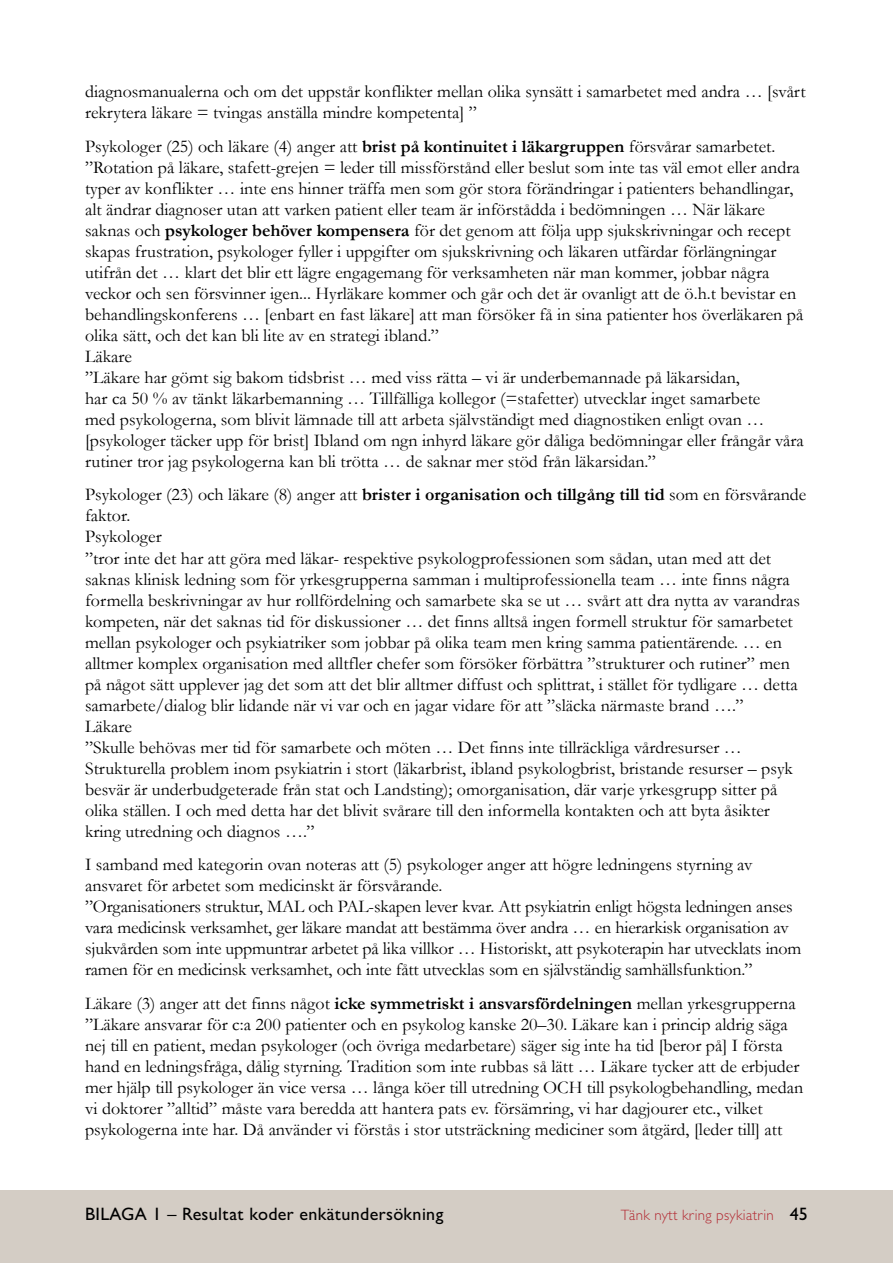
<style>
.page{position:relative;width:893px;height:1263px;background:#fff}
.page>*{position:absolute;margin:0;border:0;box-sizing:border-box;transform-origin:0 0}
.t1{font:18px/21px "Garamond";color:#000}
.t2{font:500 18px "Gill Sans MT Pro";letter-spacing:.02em;color:#000}
.t3{font:300 15px "Gill Sans MT Pro";letter-spacing:.02em;color:#b32a33}
.s1{font-weight:700}
.s2{font-weight:500;font-size:18px;color:#000}
</style>
<div class="page">
<div style="left:0;top:1191px;width:893px;height:72px;background:#d4cdc5"></div>
<p class="t1" style="left:85px;top:80px;width:722px">diagnosmanualerna och om det uppstår konflikter mellan olika synsätt i samarbetet med andra … [svårt rekrytera läkare = tvingas anställa mindre kompetenta] ”</p>
<p class="t1" style="left:85px;top:135px;width:720px">Psykologer (25) och läkare (4) anger att <span class="s1">brist på kontinuitet i läkargruppen</span> försvårar samarbetet. ”Rotation på läkare, stafett-grejen = leder till missförstånd eller beslut som inte tas väl emot eller andra typer av konflikter … inte ens hinner träffa men som gör stora förändringar i patienters behandlingar, alt ändrar diagnoser utan att varken patient eller team är införstådda i bedömningen … När läkare saknas och <span class="s1">psykologer behöver kompensera</span> för det genom att följa upp sjukskrivningar och recept skapas frustration, psykologer fyller i uppgifter om sjukskrivning och läkaren utfärdar förlängningar utifrån det … klart det blir ett lägre engagemang för verksamheten när man kommer, jobbar några veckor och sen försvinner igen... Hyrläkare kommer och går och det är ovanligt att de ö.h.t bevistar en behandlingskonferens … [enbart en fast läkare] att man försöker få in sina patienter hos överläkaren på olika sätt, och det kan bli lite av en strategi ibland.”<br>Läkare<br>”Läkare har gömt sig bakom tidsbrist … med viss rätta – vi är underbemannade på läkarsidan,<br>har ca 50 % av tänkt läkarbemanning … Tillfälliga kollegor (=stafetter) utvecklar inget samarbete<br>med psykologerna, som blivit lämnade till att arbeta självständigt med diagnostiken enligt ovan … [psykologer täcker upp för brist] Ibland om ngn inhyrd läkare gör dåliga bedömningar eller frångår våra rutiner tror jag psykologerna kan bli trötta … de saknar mer stöd från läkarsidan.”</p>
<p class="t1" style="left:85px;top:484px;width:723px">Psykologer (23) och läkare (8) anger att <span class="s1">brister i organisation och tillgång till tid</span> som en försvårande faktor.<br>Psykologer<br>”tror inte det har att göra med läkar- respektive psykologprofessionen som sådan, utan med att det saknas klinisk ledning som för yrkesgrupperna samman i multiprofessionella team … inte finns några formella beskrivningar av hur rollfördelning och samarbete ska se ut … svårt att dra nytta av varandras kompeten, när det saknas tid för diskussioner … det finns alltså ingen formell struktur för samarbetet mellan psykologer och psykiatriker som jobbar på olika team men kring samma patientärende. … en alltmer komplex organisation med alltfler chefer som försöker förbättra ”strukturer och rutiner” men på något sätt upplever jag det som att det blir alltmer diffust och splittrat, i stället för tydligare … detta samarbete/dialog blir lidande när vi var och en jagar vidare för att ”släcka närmaste brand ….”<br>Läkare<br>”Skulle behövas mer tid för samarbete och möten … Det finns inte tillräckliga vårdresurser … Strukturella problem inom psykiatrin i stort (läkarbrist, ibland psykologbrist, bristande resurser – psyk besvär är underbudgeterade från stat och Landsting); omorganisation, där varje yrkesgrupp sitter på olika ställen. I och med detta har det blivit svårare till den informella kontakten och att byta åsikter kring utredning och diagnos ….”</p>
<p class="t1" style="left:85px;top:854px;width:718px">I samband med kategorin ovan noteras att (5) psykologer anger att högre ledningens styrning av ansvaret för arbetet som medicinskt är försvårande.<br>”Organisationers struktur, MAL och PAL-skapen lever kvar. Att psykiatrin enligt högsta ledningen anses vara medicinsk verksamhet, ger läkare mandat att bestämma över andra … en hierarkisk organisation av sjukvården som inte uppmuntrar arbetet på lika villkor … Historiskt, att psykoterapin har utvecklats inom ramen för en medicinsk verksamhet, och inte fått utvecklas som en självständig samhällsfunktion.”</p>
<p class="t1" style="left:85px;top:992px;width:720px">Läkare (3) anger att det finns något <span class="s1">icke symmetriskt i ansvarsfördelningen</span> mellan yrkesgrupperna ”Läkare ansvarar för c:a 200 patienter och en psykolog kanske 20–30. Läkare kan i princip aldrig säga nej till en patient, medan psykologer (och övriga medarbetare) säger sig inte ha tid [beror på] I första hand en ledningsfråga, dålig styrning. Tradition som inte rubbas så lätt … Läkare tycker att de erbjuder mer hjälp till psykologer än vice versa … långa köer till utredning OCH till psykologbehandling, medan vi doktorer ”alltid” måste vara beredda att hantera pats ev. försämring, vi har dagjourer etc., vilket psykologerna inte har. Då använder vi förstås i stor utsträckning mediciner som åtgärd, [leder till] att</p>
<p class="t2" style="left:85px;top:1203px;width:12px">BILAGA</p>
<p class="t2" style="left:153px;top:1203px;width:292px">1 – Resultat koder enkätundersökning</p>
<p class="t3" style="left:621px;top:1205px;width:189px">Tänk nytt kring psykiatrin <span class="s2">45</span></p>
</div>
